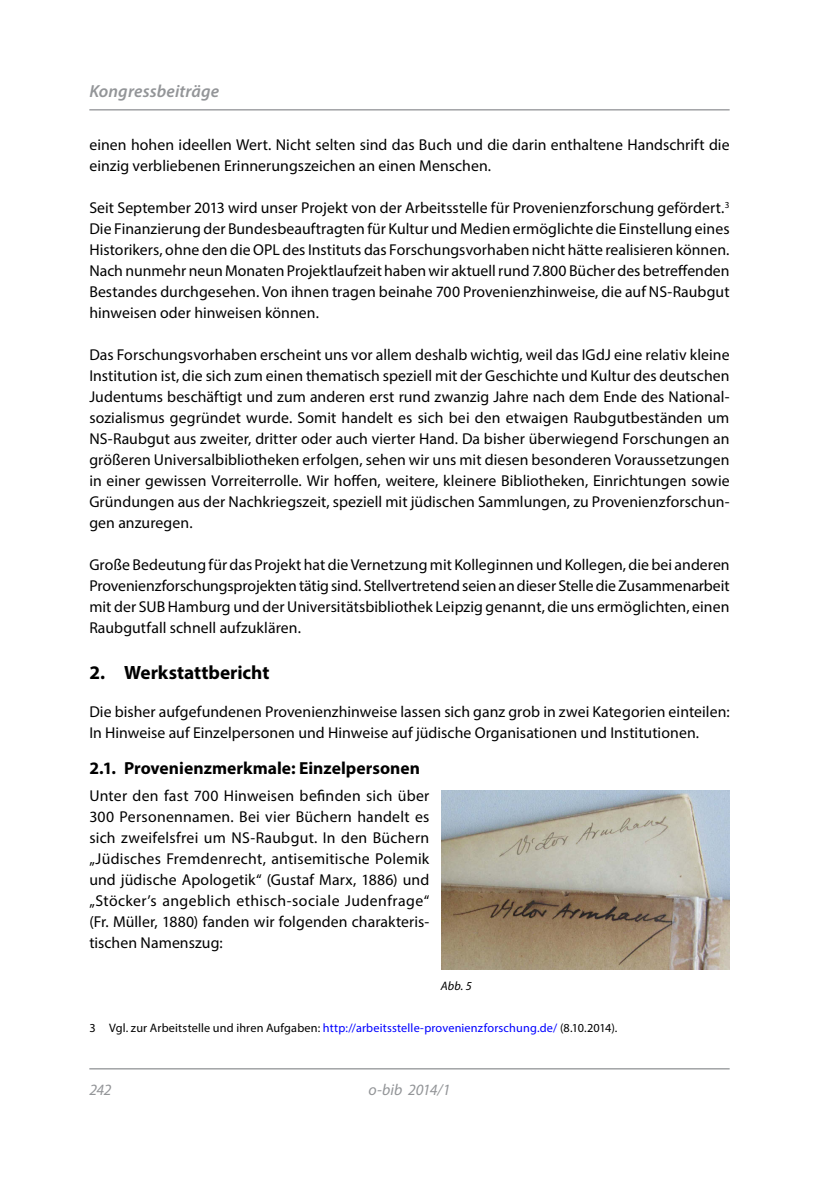
<style>
.page{position:relative;width:819px;height:1191px;background:#fff}
.page>*{position:absolute;margin:0;border:0;box-sizing:border-box;transform-origin:0 0}
.Titel_3{font:700 19.25px "Myriad Pro";color:#000}
.Titel_4{font:700 17.5px "Myriad Pro";color:#000}
.Kolumnentitel{font:italic 600 17.5px "Myriad Pro";letter-spacing:.005em;color:#939598}
.Fließtext{font:15.75px/21px "Myriad Pro";letter-spacing:.005em;color:#000;text-align:justify}
.t1{font:italic 15.75px "Myriad Pro";letter-spacing:-.02em;color:#939598}
.Fußnote_eingerückt{font:12.25px "Myriad Pro";letter-spacing:.015em;color:#000}
.Bildlegende{font:italic 12.25px "Myriad Pro";color:#000}
.s1{color:#00f}
</style>
<div class="page">
<hr style="left:89px;top:109px;width:640px;height:1px;background:#939598">
<hr style="left:89px;top:1068px;width:640px;height:1px;background:#939598">
<img style="left:441px;top:790px;width:288px;height:179px">
<p class="Kolumnentitel" style="left:89px;top:80px;width:131px">Kongressbeiträge</p>
<p class="Fließtext" style="left:89px;top:134px;width:641px">einen hohen ideellen Wert. Nicht selten sind das Buch und die darin enthaltene Handschrift die einzig verbliebenen Erinnerungszeichen an einen Menschen.</p>
<p class="Fließtext" style="left:89px;top:197px;width:641px">Seit September 2013 wird unser Projekt von der Arbeitsstelle für Provenienzforschung gefördert.<sup>3<br></sup>Die Finanzierung der Bundesbeauftragten für Kultur und Medien ermöglichte die Einstellung eines Historikers, ohne den die OPL des Instituts das Forschungsvorhaben nicht hätte realisieren können.<br>Nach nunmehr neun Monaten Projektlaufzeit haben wir aktuell rund 7.800 Bücher des betreffenden Bestandes durchgesehen. Von ihnen tragen beinahe 700 Provenienzhinweise, die auf NS-Raubgut hinweisen oder hinweisen können.</p>
<p class="Fließtext" style="left:89px;top:344px;width:641px">Das Forschungsvorhaben erscheint uns vor allem deshalb wichtig, weil das IGdJ eine relativ kleine Institution ist, die sich zum einen thematisch speziell mit der Geschichte und Kultur des deutschen Judentums beschäftigt und zum anderen erst rund zwanzig Jahre nach dem Ende des National&shy;sozialismus gegründet wurde. Somit handelt es sich bei den etwaigen Raubgutbeständen um NS-Raubgut aus zweiter, dritter oder auch vierter Hand. Da bisher überwiegend Forschungen an größeren Universalbibliotheken erfolgen, sehen wir uns mit diesen besonderen Voraussetzungen in einer gewissen Vorreiterrolle. Wir hoffen, weitere, kleinere Bibliotheken, Einrichtungen sowie Gründungen aus der Nachkriegszeit, speziell mit jüdischen Sammlungen, zu Provenienzforschun&shy;gen anzuregen.</p>
<p class="Fließtext" style="left:89px;top:554px;width:641px">Große Bedeutung für das Projekt hat die Vernetzung mit Kolleginnen und Kollegen, die bei anderen Provenienzforschungsprojekten tätig sind. Stellvertretend seien an dieser Stelle die Zusammenarbeit mit der SUB Hamburg und der Universitätsbibliothek Leipzig genannt, die uns ermöglichten, einen Raubgutfall schnell aufzuklären.</p>
<p class="Titel_3" style="left:89px;top:660px;width:182px">2. Werkstattbericht</p>
<p class="Fließtext" style="left:89px;top:701px;width:641px">Die bisher aufgefundenen Provenienzhinweise lassen sich ganz grob in zwei Kategorien einteilen:<br>In Hinweise auf Einzelpersonen und Hinweise auf jüdische Organisationen und Institutionen.</p>
<p class="Titel_4" style="left:89px;top:757px;width:332px">2.1. Provenienzmerkmale: Einzelpersonen</p>
<p class="Fließtext" style="left:89px;top:785px;width:341px">Unter den fast 700 Hinweisen befinden sich über 300 Personennamen. Bei vier Büchern handelt es sich zweifelsfrei um NS-Raubgut. In den Büchern „Jüdisches Fremdenrecht, antisemitische Polemik und jüdische Apologetik“ (Gustaf Marx, 1886) und „Stöcker’s angeblich ethisch-sociale Judenfrage“ (Fr. Müller, 1880) fanden wir folgenden charakteris&shy;tischen Namenszug:</p>
<p class="Bildlegende" style="left:441px;top:978px;width:32px">Abb. 5</p>
<p class="Fußnote_eingerückt" style="left:89px;top:1020px;width:529px">3 Vgl. zur Arbeitstelle und ihren Aufgaben: <span class="s1">http://arbeitsstelle-provenienzforschung.de/</span> (8.10.2014).</p>
<p class="t1" style="left:89px;top:1080px;width:24px">242</p>
<p class="t1" style="left:368px;top:1080px;width:83px">o-bib 2014/1</p>
</div>
